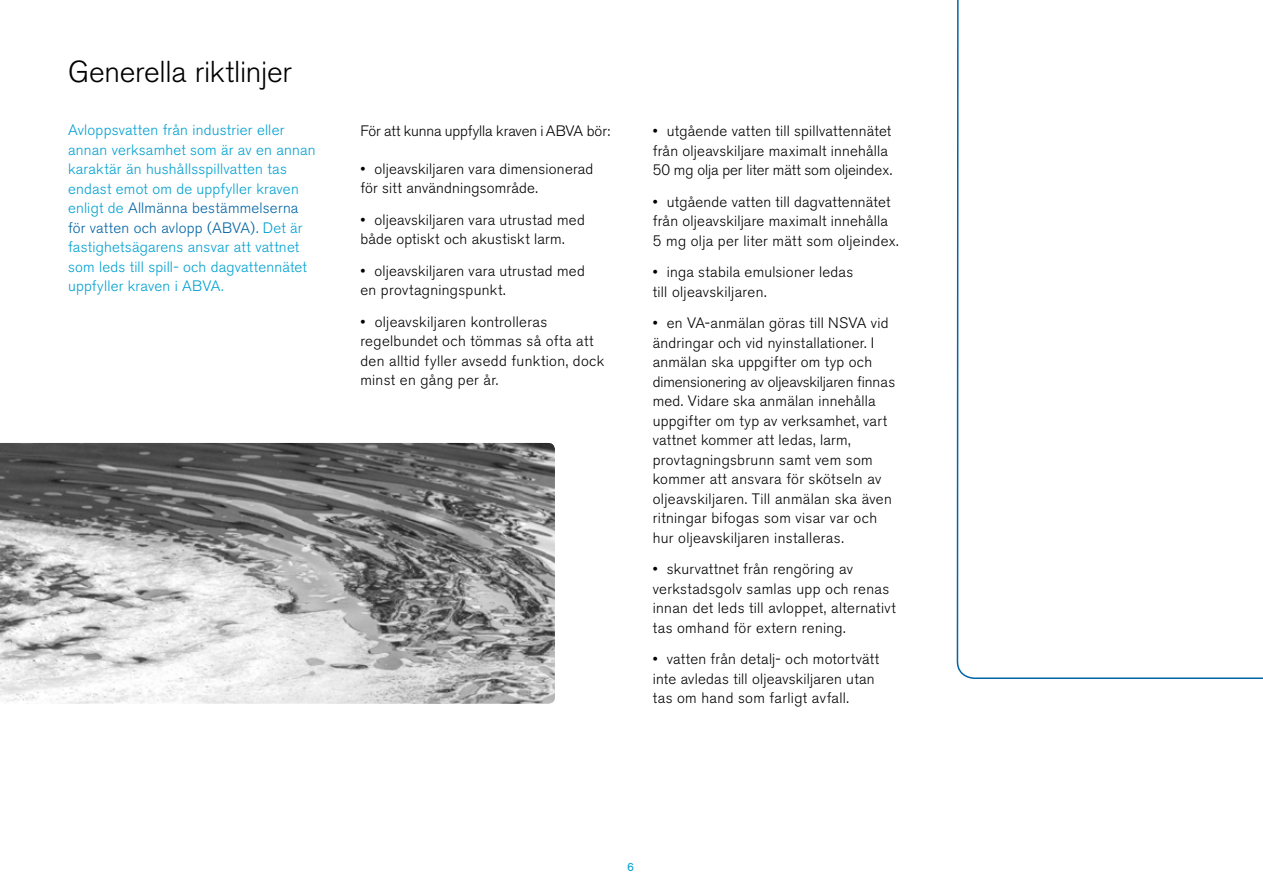
<style>
.page{position:relative;width:1263px;height:893px;background:#fff}
.page>*{position:absolute;margin:0;border:0;box-sizing:border-box;transform-origin:0 0}
.t1{font:300 30px "Akzidenz Grotesk BE";color:#000}
.t2{font:300 15px/19.5px "Akzidenz Grotesk BE";letter-spacing:.015em;color:#000}
.t3{font:300 15px/19.5px "Akzidenz Grotesk BE";letter-spacing:.015em;color:#00a0d1}
.t4{font:300 15px "Akzidenz Grotesk BE";letter-spacing:-.01em;color:#000}
.t5{font:12px "Akzidenz Grotesk BE";color:#00a0d1}
.s1{color:#0064a5}
.s2{font-weight:400}
</style>
<div class="page">
<svg style="left:956px;top:0;width:307px;height:679px"></svg>
<img style="left:0;top:443px;width:555px;height:261px">
<h1 class="t1" style="left:68px;top:55px;width:225px">Generella riktlinjer</h1>
<p class="t3" style="left:68px;top:121px;width:249px">Avloppsvatten från industrier eller annan verksamhet som är av en annan karaktär än hushållsspillvatten tas endast emot om de uppfyller kraven enligt de <span class="s1">Allmänna bestämmelserna för vatten och avlopp (ABVA).</span> Det är fastighetsägarens ansvar att vattnet som leds till spill- och dagvattennätet uppfyller kraven i ABVA.</p>
<p class="t4" style="left:360px;top:122px;width:251px">För att kunna uppfylla kraven i ABVA bör:</p>
<p class="t2" style="left:360px;top:159px;width:235px"><span class="s2">•</span> oljeavskiljaren vara dimensionerad för sitt användningsområde.</p>
<p class="t2" style="left:360px;top:210px;width:226px"><span class="s2">•</span> oljeavskiljaren vara utrustad med både optiskt och akustiskt larm.</p>
<p class="t2" style="left:360px;top:261px;width:226px"><span class="s2">•</span> oljeavskiljaren vara utrustad med en provtagningspunkt.</p>
<p class="t2" style="left:360px;top:312px;width:245px"><span class="s2">•</span> oljeavskiljaren kontrolleras regelbundet och tömmas så ofta att den alltid fyller avsedd funktion, dock minst en gång per år.</p>
<p class="t2" style="left:653px;top:121px;width:241px"><span class="s2">•</span> utgående vatten till spillvattennätet från oljeavskiljare maximalt innehålla<br>50 mg olja per liter mätt som oljeindex.</p>
<p class="t2" style="left:653px;top:192px;width:247px"><span class="s2">•</span> utgående vatten till dagvattennätet från oljeavskiljare maximalt innehålla<br>5 mg olja per liter mätt som oljeindex.</p>
<p class="t2" style="left:653px;top:262px;width:202px"><span class="s2">•</span> inga stabila emulsioner ledas till oljeavskiljaren.</p>
<p class="t2" style="left:653px;top:313px;width:244px"><span class="s2">•</span> en VA-anmälan göras till NSVA vid ändringar och vid nyinstallationer. I anmälan ska uppgifter om typ och dimensionering av oljeavskiljaren finnas med. Vidare ska anmälan innehålla uppgifter om typ av verksamhet, vart vattnet kommer att ledas, larm, provtagningsbrunn samt vem som kommer att ansvara för skötseln av oljeavskiljaren. Till anmälan ska även ritningar bifogas som visar var och hur oljeavskiljaren installeras.</p>
<p class="t2" style="left:653px;top:559px;width:245px"><span class="s2">•</span> skurvattnet från rengöring av verkstadsgolv samlas upp och renas innan det leds till avloppet, alternativt tas omhand för extern rening.</p>
<p class="t2" style="left:653px;top:649px;width:228px"><span class="s2">•</span> vatten från detalj- och motortvätt inte avledas till oljeavskiljaren utan tas om hand som farligt avfall.</p>
<p class="t5" style="left:627px;top:859px;width:8px">6</p>
</div>
